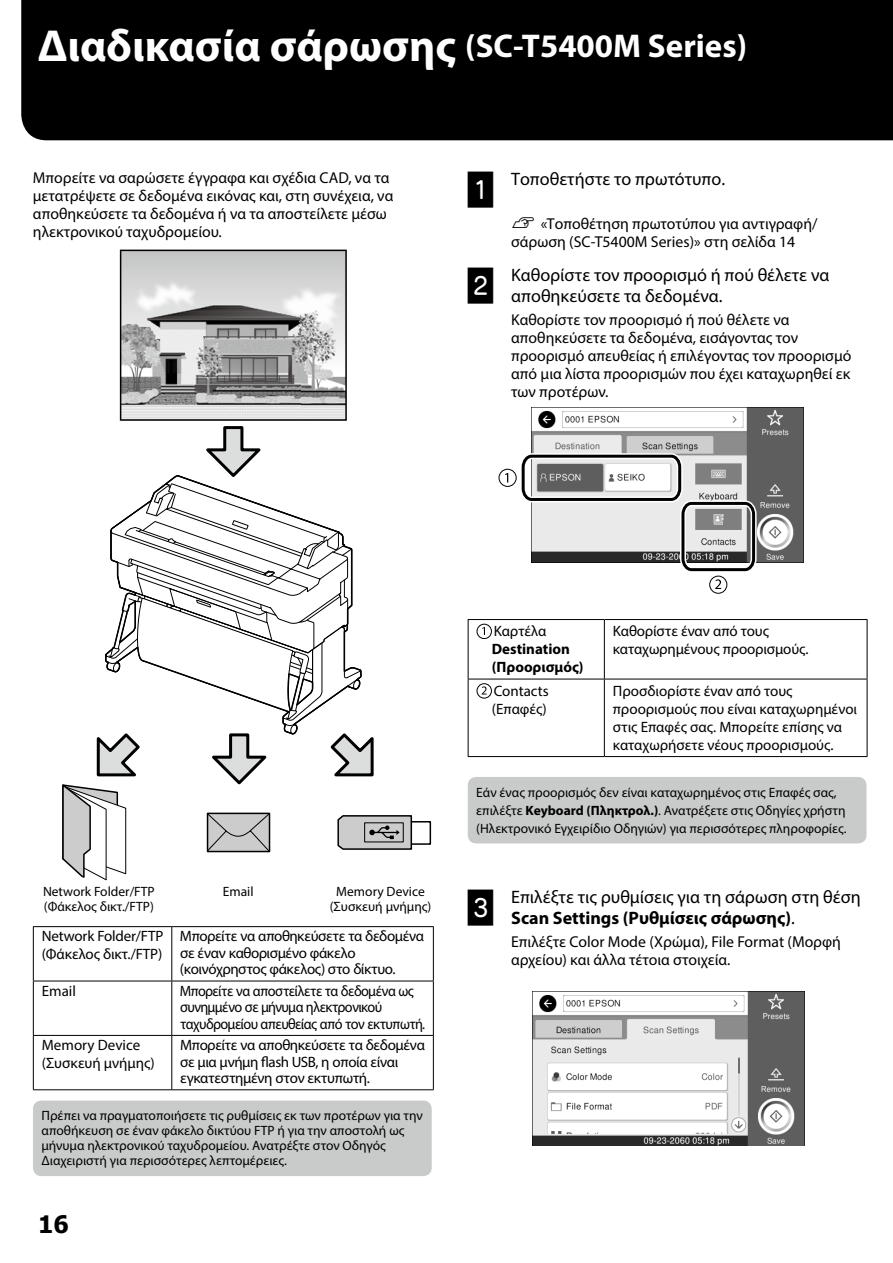
<style>
.page{position:relative;width:893px;height:1263px;background:#fff}
.page>*{position:absolute;margin:0;border:0;box-sizing:border-box;transform-origin:0 0}
.t1{font:700 45px "Myriad Pro";color:#fff}
.t2{font:36px "JNB3 TP";color:#000}
.t3{font:700 24px "Tahoma";color:#000}
.t4{font:18px/21px "Myriad Pro";color:#000}
.t5{font:15.75px/18px "Myriad Pro";color:#000}
.t6{font:15px/18px "Myriad Pro";letter-spacing:-.01em;color:#000}
.t7{font:15px/16.5px "Myriad Pro";letter-spacing:-.035em;color:#000;scale:.95 1}
.t8{font:700 15px/18px "Myriad Pro";color:#000}
.t9{font:13.5px/15px "Myriad Pro";color:#000}
.s1{font-size:33px}
.s2{font-family:"TP Publication Group Icons 4 AAA"}
.s3{font-weight:700}
</style>
<div class="page">
<div style="left:21px;top:0;width:872px;height:140px;background:#000"></div>
<div style="left:410px;top:821px;width:21px;height:24px;border:2px solid #000"></div>
<svg style="left:62px;top:250px;width:351px;height:630px"></svg>
<hr style="left:33px;top:926px;width:139px;height:1px;background:#000">
<hr style="left:33px;top:927px;width:1px;height:54px;background:#000">
<hr style="left:172px;top:926px;width:262px;height:1px;background:#000">
<hr style="left:171px;top:927px;width:1px;height:54px;background:#000">
<hr style="left:433px;top:927px;width:1px;height:54px;background:#000">
<hr style="left:33px;top:981px;width:139px;height:1px;background:#000">
<hr style="left:33px;top:981px;width:1px;height:54px;background:#000">
<hr style="left:172px;top:981px;width:262px;height:1px;background:#000">
<hr style="left:171px;top:981px;width:1px;height:54px;background:#000">
<hr style="left:433px;top:981px;width:1px;height:54px;background:#000">
<hr style="left:33px;top:1035px;width:139px;height:1px;background:#000">
<hr style="left:33px;top:1036px;width:1px;height:53px;background:#000">
<hr style="left:172px;top:1035px;width:262px;height:1px;background:#000">
<hr style="left:171px;top:1036px;width:1px;height:53px;background:#000">
<hr style="left:433px;top:1036px;width:1px;height:53px;background:#000">
<hr style="left:33px;top:1089px;width:139px;height:1px;background:#000">
<hr style="left:172px;top:1089px;width:262px;height:1px;background:#000">
<div style="left:33px;top:1100px;width:399px;height:76px;background:#c9caca;border-radius:9px"></div>
<img style="left:531px;top:408px;width:273px;height:154px">
<div style="left:499px;top:469px;width:18px;height:18px;border:1px solid #000;border-radius:50%"></div>
<svg style="left:505px;top:473px;width:3px;height:9px"></svg>
<div style="left:709px;top:576px;width:18px;height:18px;border:1px solid #000;border-radius:50%"></div>
<svg style="left:521px;top:450px;width:239px;height:139px"></svg>
<hr style="left:468px;top:619px;width:136px;height:1px;background:#000">
<hr style="left:468px;top:620px;width:1px;height:59px;background:#000">
<hr style="left:604px;top:619px;width:263px;height:1px;background:#000">
<hr style="left:604px;top:620px;width:1px;height:59px;background:#000">
<hr style="left:867px;top:620px;width:1px;height:59px;background:#000">
<hr style="left:468px;top:679px;width:136px;height:1px;background:#000">
<hr style="left:468px;top:679px;width:1px;height:77px;background:#000">
<hr style="left:604px;top:679px;width:263px;height:1px;background:#000">
<hr style="left:604px;top:679px;width:1px;height:77px;background:#000">
<hr style="left:867px;top:679px;width:1px;height:77px;background:#000">
<hr style="left:468px;top:756px;width:136px;height:1px;background:#000">
<hr style="left:604px;top:756px;width:263px;height:1px;background:#000">
<div style="left:477px;top:624px;width:15px;height:15px;border:1px solid #000;border-radius:50%"></div>
<svg style="left:482px;top:627px;width:3px;height:8px"></svg>
<div style="left:477px;top:683px;width:15px;height:15px;border:1px solid #000;border-radius:50%"></div>
<svg style="left:482px;top:686px;width:5px;height:8px"></svg>
<div style="left:468px;top:777px;width:398px;height:66px;background:#c9caca;border-radius:9px"></div>
<img style="left:532px;top:991px;width:272px;height:155px">
<h1 class="t1" style="left:38px;top:16px;width:710px">Διαδικασία σάρωσης <span class="s1">(SC-T5400M Series)</span></h1>
<p class="t5" style="left:33px;top:169px;width:362px">Μπορείτε να σαρώσετε έγγραφα και σχέδια CAD, να τα μετατρέψετε σε δεδομένα εικόνας και, στη συνέχεια, να αποθηκεύσετε τα δεδομένα ή να τα αποστείλετε μέσω ηλεκτρονικού ταχυδρομείου.</p>
<h2 class="t2" style="left:468px;top:171px;width:30px">A</h2>
<p class="t4" style="left:511px;top:168px;width:215px">Τοποθετήστε το πρωτότυπο.</p>
<p class="t5" style="left:511px;top:214px;width:308px"><span class="s2">U</span> «Τοποθέτηση πρωτοτύπου για αντιγραφή/ σάρωση (SC-T5400M Series)» στη σελίδα 14</p>
<h2 class="t2" style="left:468px;top:267px;width:30px">B</h2>
<p class="t4" style="left:511px;top:264px;width:320px">Καθορίστε τον προορισμό ή πού θέλετε να αποθηκεύσετε τα δεδομένα.</p>
<p class="t5" style="left:511px;top:310px;width:342px">Καθορίστε τον προορισμό ή πού θέλετε να αποθηκεύσετε τα δεδομένα, εισάγοντας τον προορισμό απευθείας ή επιλέγοντας τον προορισμό από μια λίστα προορισμών που έχει καταχωρηθεί εκ των προτέρων.</p>
<p class="t9" style="left:43px;top:884px;width:113px">Network Folder/FTP (Φάκελος δικτ./FTP)</p>
<p class="t9" style="left:223px;top:884px;width:32px">Email</p>
<p class="t9" style="left:330px;top:884px;width:103px;text-align:center">Memory Device (Συσκευή μνήμης)</p>
<p class="t6" style="left:42px;top:927px;width:123px">Network Folder/FTP (Φάκελος δικτ./FTP)</p>
<p class="t6" style="left:180px;top:928px;width:246px;line-height:16.5px">Μπορείτε να αποθηκεύσετε τα δεδομένα σε έναν καθορισμένο φάκελο (κοινόχρηστος φάκελος) στο δίκτυο.</p>
<p class="t6" style="left:42px;top:981px;width:36px">Email</p>
<p class="t7" style="left:180px;top:982px;width:260px">Μπορείτε να αποστείλετε τα δεδομένα ως συνημμένο σε μήνυμα ηλεκτρονικού ταχυδρομείου απευθείας από τον εκτυπωτή.</p>
<p class="t6" style="left:42px;top:1036px;width:114px">Memory Device (Συσκευή μνήμης)</p>
<p class="t6" style="left:180px;top:1036px;width:246px;line-height:16.5px">Μπορείτε να αποθηκεύσετε τα δεδομένα σε μια μνήμη flash USB, η οποία είναι εγκατεστημένη στον εκτυπωτή.</p>
<p class="t9" style="left:41px;top:1108px;width:383px">Πρέπει να πραγματοποιήσετε τις ρυθμίσεις εκ των προτέρων για την αποθήκευση σε έναν φάκελο δικτύου FTP ή για την αποστολή ως μήνυμα ηλεκτρονικού ταχυδρομείου. Ανατρέξτε στον Οδηγός Διαχειριστή για περισσότερες λεπτομέρειες.</p>
<h3 class="t3" style="left:38px;top:1207px;width:32px">16</h3>
<p class="t6" style="left:494px;top:622px;width:54px">Καρτέλα</p>
<p class="t8" style="left:492px;top:640px;width:93px">Destination (Προορισμός)</p>
<p class="t6" style="left:613px;top:622px;width:197px">Καθορίστε έναν από τους καταχωρημένους προορισμούς.</p>
<p class="t6" style="left:492px;top:682px;width:58px">Contacts (Επαφές)</p>
<p class="t6" style="left:613px;top:682px;width:246px">Προσδιορίστε έναν από τους προορισμούς που είναι καταχωρημένοι στις Επαφές σας. Μπορείτε επίσης να καταχωρήσετε νέους προορισμούς.</p>
<p class="t9" style="left:476px;top:783px;width:372px;line-height:18px">Εάν ένας προορισμός δεν είναι καταχωρημένος στις Επαφές σας, επιλέξτε <span class="s3">Keyboard (Πληκτρολ.)</span>. Ανατρέξετε στις Οδηγίες χρήστη (Ηλεκτρονικό Εγχειρίδιο Οδηγιών) για περισσότερες πληροφορίες.</p>
<h2 class="t2" style="left:468px;top:889px;width:30px">C</h2>
<p class="t4" style="left:511px;top:886px;width:351px">Επιλέξτε τις ρυθμίσεις για τη σάρωση στη θέση<br><span class="s3">Scan Settings (Ρυθμίσεις σάρωσης)</span>.</p>
<p class="t5" style="left:511px;top:932px;width:331px">Επιλέξτε Color Mode (Χρώμα), File Format (Μορφή αρχείου) και άλλα τέτοια στοιχεία.</p>
</div>
